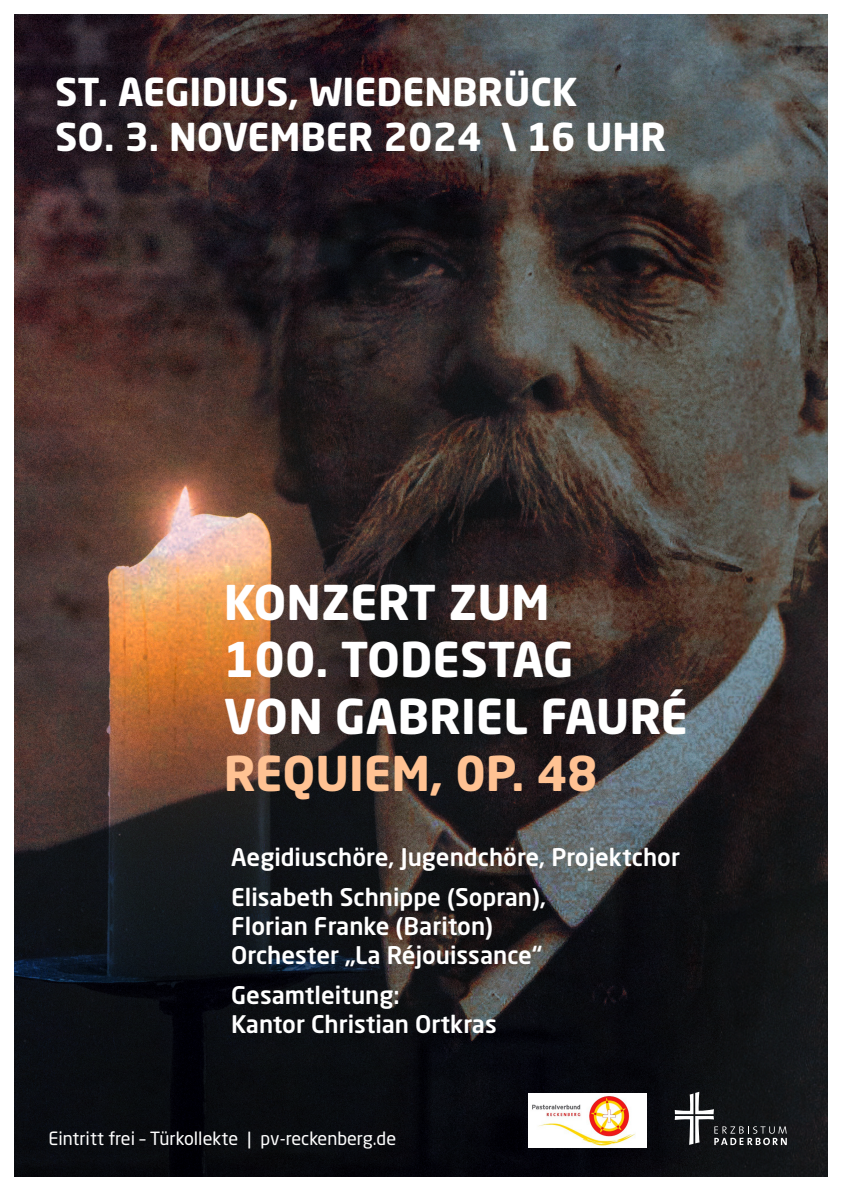
<style>
.page{position:relative;width:842px;height:1191px;background:#fff}
.page>*{position:absolute;margin:0;border:0;box-sizing:border-box;transform-origin:0 0}
.t1{font:700 47.3px/56.8px "Neo Sans Std";color:#fff}
.t2{font:700 47.3px "Neo Sans Std";color:#ffc293}
.t3{font:700 38px "Neo Sans Std";color:#fff}
.t4{font:500 24px/28.8px "Neo Sans Pro";color:#fff}
.t5{font:18px "Neo Sans Std";color:#fff}
</style>
<div class="page">
<img style="left:14px;top:14px;width:814px;height:1162px">
<svg style="left:675px;top:1091px;width:112px;height:54px;background:#333537"></svg>
<img style="left:529px;top:1093px;width:117px;height:54px">
<p class="t3" style="left:55px;top:67px;width:524px">ST. AEGIDIUS, WIEDENBRÜCK</p>
<p class="t3" style="left:55px;top:112px;width:612px">SO. 3. NOVEMBER 2024 \ 16 UHR</p>
<p class="t1" style="left:224px;top:573px;width:466px">KONZERT ZUM<br>100. TODESTAG<br>VON GABRIEL FAURÉ</p>
<p class="t2" style="left:224px;top:743px;width:375px">REQUIEM, 0P. 48</p>
<p class="t4" style="left:231px;top:842px;width:450px">Aegidiuschöre, Jugendchöre, Projektchor</p>
<p class="t4" style="left:231px;top:882px;width:317px">Elisabeth Schnippe (Sopran),<br>Florian Franke (Bariton)</p>
<p class="t4" style="left:231px;top:940px;width:312px">Orchester „La Réjouissance“</p>
<p class="t4" style="left:231px;top:980px;width:267px">Gesamtleitung:<br>Kantor Christian Ortkras</p>
<p class="t5" style="left:49px;top:1127px;width:349px">Eintritt frei – Türkollekte | pv-reckenberg.de</p>
</div>
